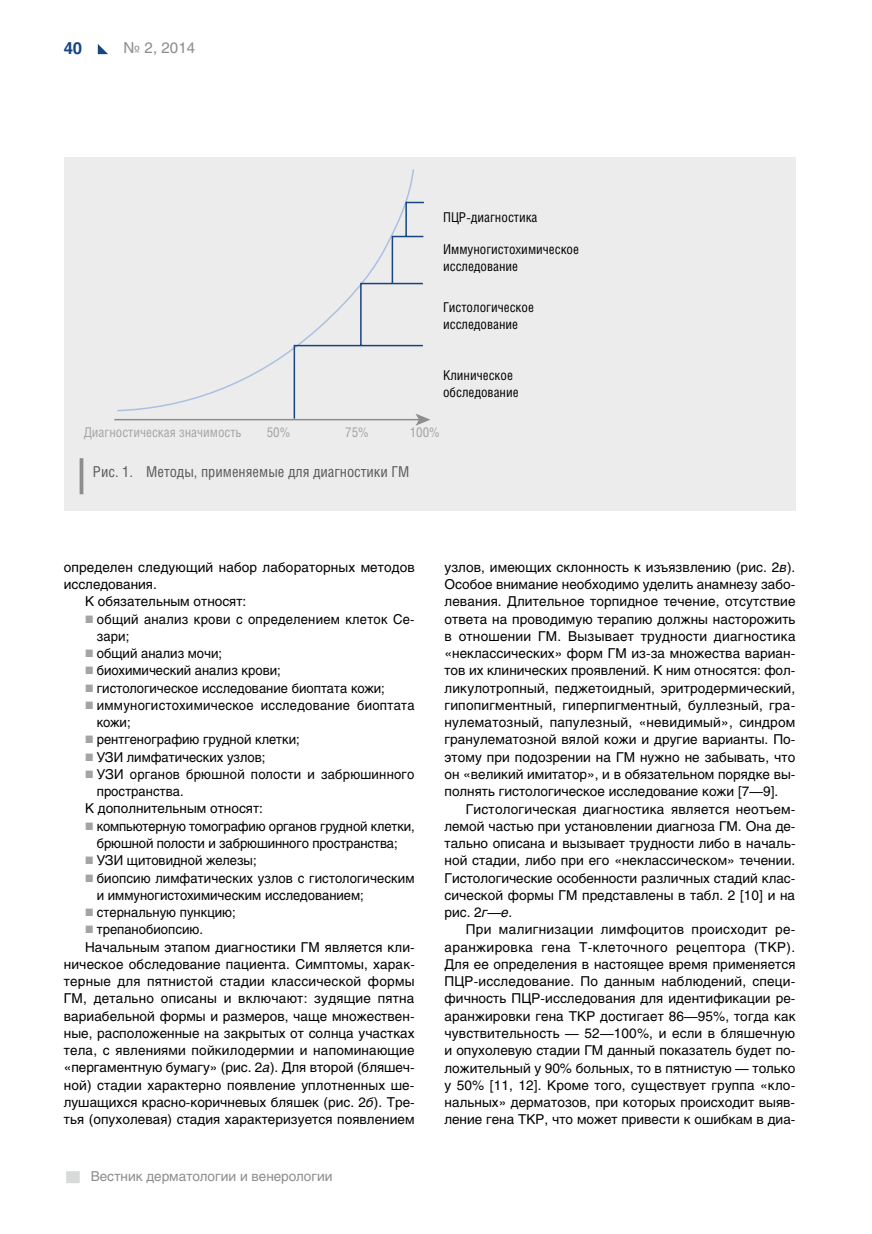
<style>
.page{position:relative;width:872px;height:1234px;background:#fff}
.page>*{position:absolute;margin:0;border:0;box-sizing:border-box;transform-origin:0 0}
.t1{font:700 16.5px "Helios C";color:#164581}
.t2{font:15px "Helios Cond C";color:#5a5a59}
.t3{font:15px "Helios C";color:#8d8d8d}
.t4{font:13.5px/17.2px "Helios C";letter-spacing:.005em;color:#000;text-align:justify}
.t5{font:13.5px "Helios C";letter-spacing:.005em;color:#000;scale:.96 1}
.t6{font:13.5px/16.2px "Helios Cond C";color:#000}
.t7{font:13.5px "Helios Cond C";color:#a3a4a4}
.t8{font:13.5px "Helios C";color:#8d8d8d}
.s1{font-style:italic}
</style>
<div class="page">
<div style="left:66px;top:1170px;width:14px;height:12px;background:#d8d9d9"></div>
<svg style="left:98px;top:44px;width:10px;height:10px"></svg>
<div style="left:64px;top:157px;width:731px;height:354px;background:#ececec"></div>
<hr style="left:80px;top:458px;width:3px;height:36px;background:#8d8d8d">
<hr style="left:114px;top:419px;width:306px;height:1px;background:#8d8d8d">
<svg style="left:117px;top:169px;width:297px;height:243px"></svg>
<svg style="left:293px;top:201px;width:137px;height:224px"></svg>
<p class="t1" style="left:64px;top:38px;width:20px">40</p>
<p class="t3" style="left:124px;top:39px;width:73px">№ 2, 2014</p>
<p class="t6" style="left:443px;top:209px;width:96px">ПЦР-диагностика</p>
<p class="t6" style="left:443px;top:241px;width:137px">Иммуногистохимическое исследование</p>
<p class="t6" style="left:443px;top:299px;width:92px">Гистологическое исследование</p>
<p class="t6" style="left:443px;top:367px;width:77px">Клиническое обследование</p>
<p class="t7" style="left:84px;top:423px;width:159px">Диагностическая значимость</p>
<p class="t7" style="left:267px;top:423px;width:25px">50%</p>
<p class="t7" style="left:345px;top:423px;width:25px">75%</p>
<p class="t7" style="left:410px;top:423px;width:32px">100%</p>
<p class="t2" style="left:93px;top:462px;width:318px">Рис. 1. Методы, применяемые для диагностики ГМ</p>
<p class="t4" style="left:64px;top:558px;width:352px">определен следующий набор лабораторных методов</p>
<p class="t4" style="left:64px;top:575px;width:95px">исследования.</p>
<p class="t4" style="left:85px;top:592px;width:163px">К обязательным относят:</p>
<p class="t5" style="left:97px;top:610px;width:332px">общий анализ крови с определением клеток Се-</p>
<p class="t5" style="left:97px;top:628px;width:36px">зари;</p>
<p class="t5" style="left:97px;top:645px;width:132px">общий анализ мочи;</p>
<p class="t5" style="left:97px;top:662px;width:193px">биохимический анализ крови;</p>
<p class="t5" style="left:97px;top:679px;width:301px">гистологическое исследование биоптата кожи;</p>
<p class="t5" style="left:97px;top:697px;width:332px">иммуногистохимическое исследование биоптата</p>
<p class="t5" style="left:97px;top:714px;width:37px">кожи;</p>
<p class="t5" style="left:97px;top:731px;width:213px">рентгенографию грудной клетки;</p>
<p class="t5" style="left:97px;top:748px;width:177px">УЗИ лимфатических узлов;</p>
<p class="t5" style="left:97px;top:766px;width:332px">УЗИ органов брюшной полости и забрюшинного</p>
<p class="t5" style="left:97px;top:783px;width:92px">пространства.</p>
<p class="t4" style="left:85px;top:799px;width:179px">К дополнительным относят:</p>
<p class="t5" style="left:97px;top:817px;width:333px">компьютерную томографию органов грудной клетки,</p>
<p class="t5" style="left:97px;top:835px;width:315px">брюшной полости и забрюшинного пространства;</p>
<p class="t5" style="left:97px;top:852px;width:168px">УЗИ щитовидной железы;</p>
<p class="t5" style="left:97px;top:869px;width:332px">биопсию лимфатических узлов с гистологическим</p>
<p class="t5" style="left:97px;top:886px;width:280px">и иммуногистохимическим исследованием;</p>
<p class="t5" style="left:97px;top:904px;width:146px">стернальную пункцию;</p>
<p class="t5" style="left:97px;top:921px;width:112px">трепанобиопсию.</p>
<p class="t4" style="left:85px;top:937px;width:331px">Начальным этапом диагностики ГМ является кли-</p>
<p class="t4" style="left:64px;top:955px;width:352px">ническое обследование пациента. Симптомы, харак-</p>
<p class="t4" style="left:64px;top:972px;width:352px">терные для пятнистой стадии классической формы</p>
<p class="t4" style="left:64px;top:989px;width:352px">ГМ, детально описаны и включают: зудящие пятна</p>
<p class="t4" style="left:64px;top:1006px;width:352px">вариабельной формы и размеров, чаще множествен-</p>
<p class="t4" style="left:64px;top:1024px;width:352px">ные, расположенные на закрытых от солнца участках</p>
<p class="t4" style="left:64px;top:1041px;width:352px">тела, с явлениями пойкилодермии и напоминающие</p>
<p class="t4" style="left:64px;top:1058px;width:352px">«пергаментную бумагу» (рис. 2<span class="s1">а</span>). Для второй (бляшеч-</p>
<p class="t4" style="left:64px;top:1075px;width:352px">ной) стадии характерно появление уплотненных ше-</p>
<p class="t4" style="left:64px;top:1093px;width:352px">лушащихся красно-коричневых бляшек (рис. 2<span class="s1">б</span>). Тре-</p>
<p class="t4" style="left:64px;top:1110px;width:352px">тья (опухолевая) стадия характеризуется появлением</p>
<p class="t8" style="left:91px;top:1168px;width:243px">Вестник дерматологии и венерологии</p>
<p class="t4" style="left:444px;top:558px;width:352px">узлов, имеющих склонность к изъязвлению (рис. 2<span class="s1">в</span>).<br>Особое внимание необходимо уделить анамнезу забо&shy;левания. Длительное торпидное течение, отсутствие ответа на проводимую терапию должны насторожить в отношении ГМ. Вызывает трудности диагностика «неклассических» форм ГМ из-за множества вариан&shy;тов их клинических проявлений. К ним относятся: фол&shy;ликулотропный, педжетоидный, эритродермический, гипопигментный, гиперпигментный, буллезный, гра&shy;нулематозный, папулезный, «невидимый», синдром гранулематозной вялой кожи и другие варианты. По&shy;этому при подозрении на ГМ нужно не забывать, что он «великий имитатор», и в обязательном порядке вы&shy;полнять гистологическое исследование кожи [7—9].</p>
<p class="t4" style="left:444px;top:799px;width:352px;text-indent:21px">Гистологическая диагностика является неотъем&shy;лемой частью при установлении диагноза ГМ. Она де&shy;тально описана и вызывает трудности либо в началь&shy;ной стадии, либо при его «неклассическом» течении.<br>Гистологические особенности различных стадий клас&shy;сической формы ГМ представлены в табл. 2 [10] и на рис. 2<span class="s1">г</span>—<span class="s1">е</span>.</p>
<p class="t4" style="left:444px;top:920px;width:352px;text-indent:21px">При малигнизации лимфоцитов происходит ре&shy;аранжировка гена Т-клеточного рецептора (ТКР).<br>Для ее определения в настоящее время применяется ПЦР-исследование. По данным наблюдений, специ&shy;фичность ПЦР-исследования для идентификации ре&shy;аранжировки гена ТКР достигает 86—95%, тогда как чувствительность — 52—100%, и если в бляшечную и опухолевую стадии ГМ данный показатель будет по&shy;ложительный у 90% больных, то в пятнистую — только у 50% [11, 12]. Кроме того, существует группа «кло&shy;нальных» дерматозов, при которых происходит выяв&shy;ление гена ТКР, что может привести к ошибкам в диа-</p>
</div>
